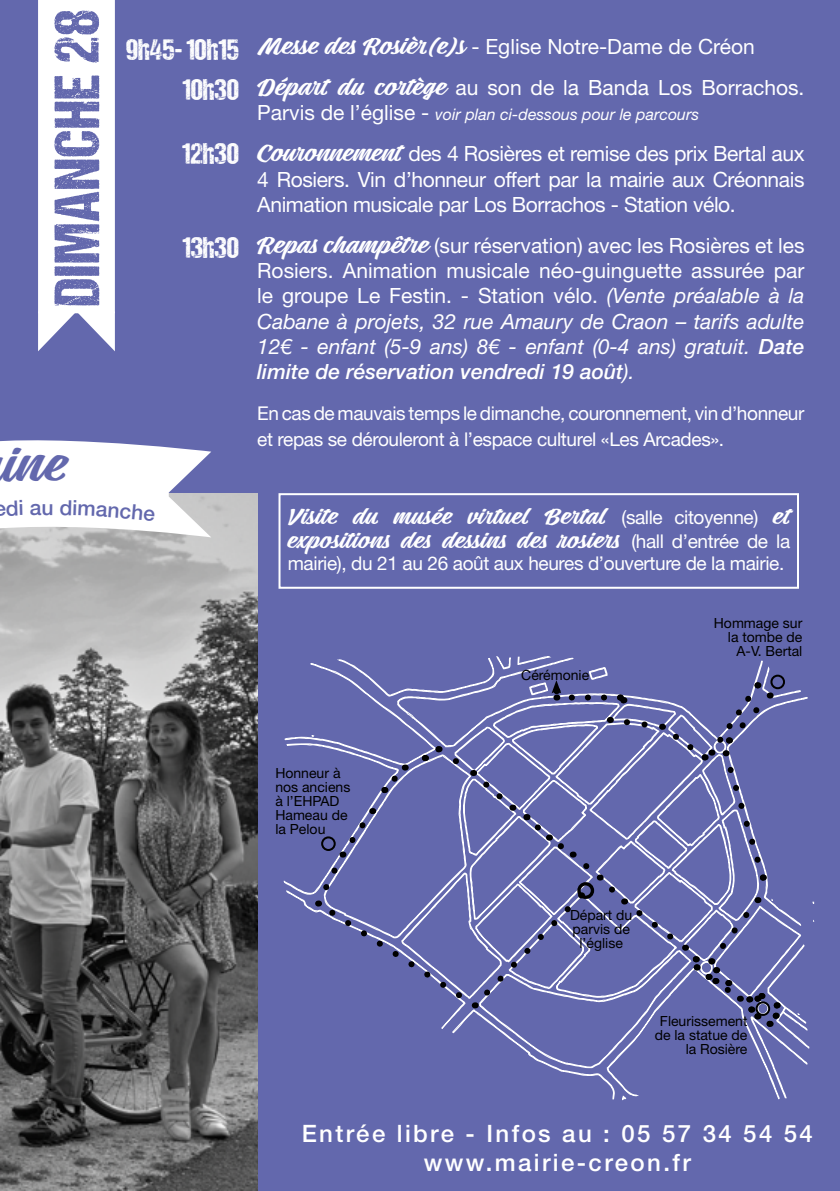
<style>
.page{position:relative;width:840px;height:1191px;background:#fff}
.page>*{position:absolute;margin:0;border:0;box-sizing:border-box;transform-origin:0 0}
.t1{font:64px "DCC Ash";letter-spacing:.02em;color:#6368ad}
.t2{font:30px/40px "DCC Ash";color:#fff;text-align:right}
.t3{font:500 24px/28.8px "Helvetica Neue LT Std";letter-spacing:.1em;color:#fff;text-align:center}
.t4{font:21px/25.2px "Helvetica Neue LT Std";color:#fff;text-align:justify}
.t5{font:500 21px "Helvetica Neue LT Std";color:#6368ad}
.t6{font:20px/24px "Mean Casat Med PERSONALUSE";color:#fff}
.t7{font:19px/25.2px "Helvetica Neue LT Std";letter-spacing:-.02em;color:#fff}
.t8{font:italic 16px "Helvetica Neue LT Std";color:#fff}
.t9{font:14px/14px "Helvetica Neue LT Std";color:#000;text-align:right}
.s1{font-family:"Mean Casat Med PERSONALUSE"}
.s2{font-style:normal;font-size:21px}
.s3{font-style:italic}
.s4{font-weight:500;font-style:italic}
.s5{font-family:"Helvetica Neue LT Std";font-size:19px}
</style>
<div class="page">
<div style="left:0;top:0;width:839px;height:1191px;background:#6368ad"></div>
<img style="left:0;top:493px;width:257px;height:698px">
<svg style="left:284px;top:656px;width:529px;height:444px"></svg>
<svg style="left:38px;top:0;width:77px;height:351px;background:#f5f6fa"></svg>
<svg style="left:317px;top:677px;width:466px;height:355px"></svg>
<div style="left:321px;top:836px;width:14px;height:15px;border:2px solid #000;border-radius:50%"></div>
<div style="left:770px;top:674px;width:14px;height:15px;border:2px solid #000;border-radius:50%"></div>
<div style="left:755px;top:1001px;width:14px;height:15px;border:2px solid #000;border-radius:50%"></div>
<div style="left:278px;top:493px;width:520px;height:96px;border:2px solid #fff"></div>
<svg style="left:0;top:440px;width:211px;height:121px;background:#e0e0e5"></svg>
<h1 class="t1" style="left:43px;top:306px;width:298px;rotate:-90deg">DIMANCHE 28</h1>
<p class="t5" style="left:30px;top:495px;width:13px">a</p>
<h2 class="t2" style="left:126px;top:29px;width:114px">9h45- 10h15<br>10h30</h2>
<h2 class="t2" style="left:182px;top:133px;width:58px">12h30</h2>
<h2 class="t2" style="left:182px;top:227px;width:58px">13h30</h2>
<p class="t4" style="left:257px;top:25px;width:548px;line-height:41.2px"><span class="s1">Messe des Rosièr(e)s</span> - Eglise Notre-Dame de Créon<br><span class="s1">Départ du cortège</span> au son de la Banda Los Borrachos.</p>
<p class="t8" style="left:257px;top:105px;width:443px"><span class="s2">Parvis de l’église -</span> voir plan ci-dessous pour le parcours</p>
<p class="t4" style="left:257px;top:141px;width:548px"><span class="s1">Couronnement</span> des 4 Rosières et remise des prix Bertal aux 4 Rosiers. Vin d’honneur offert par la mairie aux Créonnais Animation musicale par Los Borrachos - Station vélo.</p>
<p class="t4" style="left:257px;top:233px;width:548px"><span class="s1">Repas champêtre</span> (sur réservation) avec les Rosières et les Rosiers. Animation musicale néo-guinguette assurée par le groupe Le Festin. - Station vélo. <span class="s3">(Vente préalable à la Cabane à projets, 32 rue Amaury de Craon – tarifs adulte 12€ - enfant (5-9 ans) 8€ - enfant (0-4 ans) gratuit.</span> <span class="s4">Date limite de réservation vendredi 19 août</span><span class="s3">).</span></p>
<p class="t7" style="left:257px;top:401px;width:548px">En cas de mauvais temps le dimanche, couronnement, vin d’honneur et repas se dérouleront à l’espace culturel «Les Arcades».</p>
<p class="t6" style="left:287px;top:505px;width:503px">Visite du musée virtuel Bertal <span class="s5">(salle citoyenne)</span> et expositions des dessins des rosiers <span class="s5">(hall d’entrée de la</span></p>
<p class="t7" style="left:287px;top:551px;width:497px">mairie), du 21 au 26 août aux heures d’ouverture de la mairie.</p>
<p class="t9" style="left:521px;top:668px;width:69px">Cérémonie</p>
<p class="t9" style="left:713px;top:616px;width:90px">Hommage sur la tombe de<br>A-V. Bertal</p>
<p class="t9" style="left:275px;top:765px;width:76px;text-align:left">Honneur à nos anciens à l’EHPAD<br>Hameau de la Pelou</p>
<p class="t9" style="left:569px;top:907px;width:64px;text-align:center">Départ du parvis de l’église</p>
<p class="t9" style="left:654px;top:1013px;width:94px">Fleurissement de la statue de la Rosière</p>
<p class="t3" style="left:301px;top:1119px;width:512px">Entrée libre - Infos au : 05 57 34 54 54 www.mairie-creon.fr</p>
</div>
